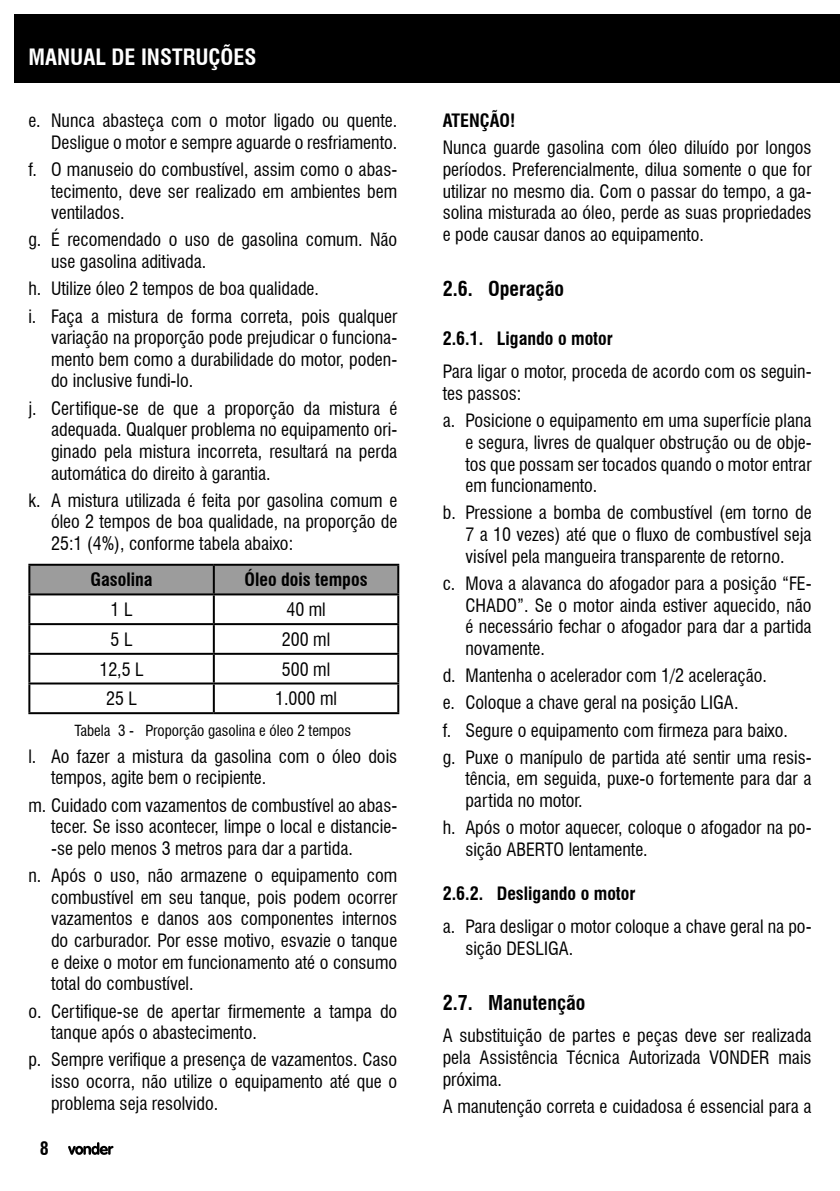
<style>
.page{position:relative;width:840px;height:1191px;background:#fff}
.page>*{position:absolute;margin:0;border:0;box-sizing:border-box;transform-origin:0 0}
.t1{font:700 condensed 22px "Swiss 721 BT";color:#fff}
.t2{font:700 condensed 20px "Swiss 721 BT";color:#000}
.texto{font:condensed 18px/21.6px "Swiss 721 BT";color:#000;text-align:justify}
.texto-2{font:700 condensed 18px "Swiss 721 BT";color:#000}
.t3{font:condensed 15px "Swiss 721 BT";color:#000}
</style>
<div class="page">
<div style="left:30px;top:566px;width:367px;height:27px;background:#9c9c9c"></div>
<hr style="left:28px;top:564px;width:186px;height:2px;background:#000">
<hr style="left:28px;top:566px;width:2px;height:27px;background:#000">
<hr style="left:214px;top:564px;width:185px;height:2px;background:#000">
<hr style="left:213px;top:566px;width:2px;height:27px;background:#000">
<hr style="left:397px;top:566px;width:2px;height:27px;background:#000">
<hr style="left:28px;top:593px;width:186px;height:2px;background:#000">
<hr style="left:28px;top:595px;width:2px;height:28px;background:#000">
<hr style="left:214px;top:593px;width:185px;height:2px;background:#000">
<hr style="left:213px;top:595px;width:2px;height:28px;background:#000">
<hr style="left:397px;top:595px;width:2px;height:28px;background:#000">
<hr style="left:28px;top:623px;width:186px;height:2px;background:#000">
<hr style="left:28px;top:625px;width:2px;height:28px;background:#000">
<hr style="left:214px;top:623px;width:185px;height:2px;background:#000">
<hr style="left:213px;top:625px;width:2px;height:28px;background:#000">
<hr style="left:397px;top:625px;width:2px;height:28px;background:#000">
<hr style="left:28px;top:653px;width:186px;height:2px;background:#000">
<hr style="left:28px;top:655px;width:2px;height:27px;background:#000">
<hr style="left:214px;top:653px;width:185px;height:2px;background:#000">
<hr style="left:213px;top:655px;width:2px;height:27px;background:#000">
<hr style="left:397px;top:655px;width:2px;height:27px;background:#000">
<hr style="left:28px;top:682px;width:186px;height:2px;background:#000">
<hr style="left:28px;top:684px;width:2px;height:28px;background:#000">
<hr style="left:214px;top:682px;width:185px;height:2px;background:#000">
<hr style="left:213px;top:684px;width:2px;height:28px;background:#000">
<hr style="left:397px;top:684px;width:2px;height:28px;background:#000">
<hr style="left:28px;top:712px;width:186px;height:2px;background:#000">
<hr style="left:214px;top:712px;width:185px;height:2px;background:#000">
<div style="left:14px;top:14px;width:825px;height:69px;background:#000"></div>
<svg style="left:68px;top:1142px;width:45px;height:12px"></svg>
<p class="t1" style="left:28px;top:44px;width:229px">MANUAL DE INSTRUÇÕES</p>
<p class="texto" style="left:28px;top:110px;width:370px;text-align:right">e. Nunca abasteça com o motor ligado ou quente.<br>Desligue o motor e sempre aguarde o resfriamento.</p>
<p class="texto" style="left:51px;top:159px;width:347px;text-indent:-23px">f. O manuseio do combustível, assim como o abas&shy;tecimento, deve ser realizado em ambientes bem ventilados.</p>
<p class="texto" style="left:51px;top:229px;width:347px;text-indent:-23px">g. É recomendado o uso de gasolina comum. Não use gasolina aditivada.</p>
<p class="texto" style="left:28px;top:278px;width:292px">h. Utilize óleo 2 tempos de boa qualidade.</p>
<p class="texto" style="left:51px;top:305px;width:347px;text-indent:-23px">i. Faça a mistura de forma correta, pois qualquer variação na proporção pode prejudicar o funciona&shy;mento bem como a durabilidade do motor, poden&shy;do inclusive fundi-lo.</p>
<p class="texto" style="left:51px;top:397px;width:347px;text-indent:-23px">j. Certifique-se de que a proporção da mistura é adequada. Qualquer problema no equipamento ori&shy;ginado pela mistura incorreta, resultará na perda automática do direito à garantia.</p>
<p class="texto" style="left:51px;top:489px;width:347px;text-indent:-23px">k. A mistura utilizada é feita por gasolina comum e óleo 2 tempos de boa qualidade, na proporção de 25:1 (4%), conforme tabela abaixo:</p>
<p class="texto-2" style="left:90px;top:569px;width:64px">Gasolina</p>
<p class="texto-2" style="left:244px;top:569px;width:124px">Óleo dois tempos</p>
<p class="texto" style="left:110px;top:599px;width:24px">1 L</p>
<p class="texto" style="left:286px;top:599px;width:41px">40 ml</p>
<p class="texto" style="left:110px;top:628px;width:24px">5 L</p>
<p class="texto" style="left:282px;top:628px;width:50px">200 ml</p>
<p class="texto" style="left:99px;top:658px;width:46px">12,5 L</p>
<p class="texto" style="left:282px;top:658px;width:50px">500 ml</p>
<p class="texto" style="left:106px;top:688px;width:32px">25 L</p>
<p class="texto" style="left:275px;top:688px;width:63px">1.000 ml</p>
<p class="t3" style="left:74px;top:721px;width:278px">Tabela 3 - Proporção gasolina e óleo 2 tempos</p>
<p class="texto" style="left:51px;top:745px;width:347px;text-indent:-23px">l. Ao fazer a mistura da gasolina com o óleo dois tempos, agite bem o recipiente.</p>
<p class="texto" style="left:51px;top:794px;width:347px;text-indent:-23px">m. Cuidado com vazamentos de combustível ao abas&shy;tecer. Se isso acontecer, limpe o local e distancie--se pelo menos 3 metros para dar a partida.</p>
<p class="texto" style="left:51px;top:865px;width:347px;text-indent:-23px">n. Após o uso, não armazene o equipamento com combustível em seu tanque, pois podem ocorrer vazamentos e danos aos componentes internos do carburador. Por esse motivo, esvazie o tanque e deixe o motor em funcionamento até o consumo total do combustível.</p>
<p class="texto" style="left:51px;top:1000px;width:347px;text-indent:-23px">o. Certifique-se de apertar firmemente a tampa do tanque após o abastecimento.</p>
<p class="texto" style="left:51px;top:1049px;width:347px;text-indent:-23px">p. Sempre verifique a presença de vazamentos. Caso isso ocorra, não utilize o equipamento até que o problema seja resolvido.</p>
<p class="texto-2" style="left:40px;top:1138px;width:10px">8</p>
<p class="texto-2" style="left:442px;top:110px;width:74px">ATENÇÃO!</p>
<p class="texto" style="left:442px;top:137px;width:370px">Nunca guarde gasolina com óleo diluído por longos períodos. Preferencialmente, dilua somente o que for utilizar no mesmo dia. Com o passar do tempo, a ga&shy;solina misturada ao óleo, perde as suas propriedades e pode causar danos ao equipamento.</p>
<p class="t2" style="left:442px;top:276px;width:123px">2.6. Operação</p>
<p class="texto-2" style="left:442px;top:328px;width:172px">2.6.1. Ligando o motor</p>
<p class="texto" style="left:442px;top:361px;width:370px">Para ligar o motor, proceda de acordo com os seguin&shy;tes passos:</p>
<p class="texto" style="left:465px;top:410px;width:347px;text-indent:-23px">a. Posicione o equipamento em uma superfície plana e segura, livres de qualquer obstrução ou de obje&shy;tos que possam ser tocados quando o motor entrar em funcionamento.</p>
<p class="texto" style="left:465px;top:502px;width:347px;text-indent:-23px">b. Pressione a bomba de combustível (em torno de 7 a 10 vezes) até que o fluxo de combustível seja visível pela mangueira transparente de retorno.</p>
<p class="texto" style="left:465px;top:572px;width:347px;text-indent:-23px">c. Mova a alavanca do afogador para a posição “FE-CHADO”. Se o motor ainda estiver aquecido, não é necessário fechar o afogador para dar a partida novamente.</p>
<p class="texto" style="left:442px;top:664px;width:326px">d. Mantenha o acelerador com 1/2 aceleração.</p>
<p class="texto" style="left:442px;top:692px;width:297px">e. Coloque a chave geral na posição LIGA.</p>
<p class="texto" style="left:442px;top:719px;width:347px">f. Segure o equipamento com firmeza para baixo.</p>
<p class="texto" style="left:465px;top:746px;width:347px;text-indent:-23px">g. Puxe o manípulo de partida até sentir uma resis&shy;tência, em seguida, puxe-o fortemente para dar a partida no motor.</p>
<p class="texto" style="left:465px;top:817px;width:347px;text-indent:-23px">h. Após o motor aquecer, coloque o afogador na po&shy;sição ABERTO lentamente.</p>
<p class="texto-2" style="left:442px;top:883px;width:194px">2.6.2. Desligando o motor</p>
<p class="texto" style="left:465px;top:916px;width:347px;text-indent:-23px">a. Para desligar o motor coloque a chave geral na po&shy;sição DESLIGA.</p>
<p class="t2" style="left:442px;top:990px;width:144px">2.7. Manutenção</p>
<p class="texto" style="left:442px;top:1025px;width:370px">A substituição de partes e peças deve ser realizada pela Assistência Técnica Autorizada VONDER mais próxima.</p>
<p class="texto" style="left:442px;top:1095px;width:370px">A manutenção correta e cuidadosa é essencial para a</p>
</div>
